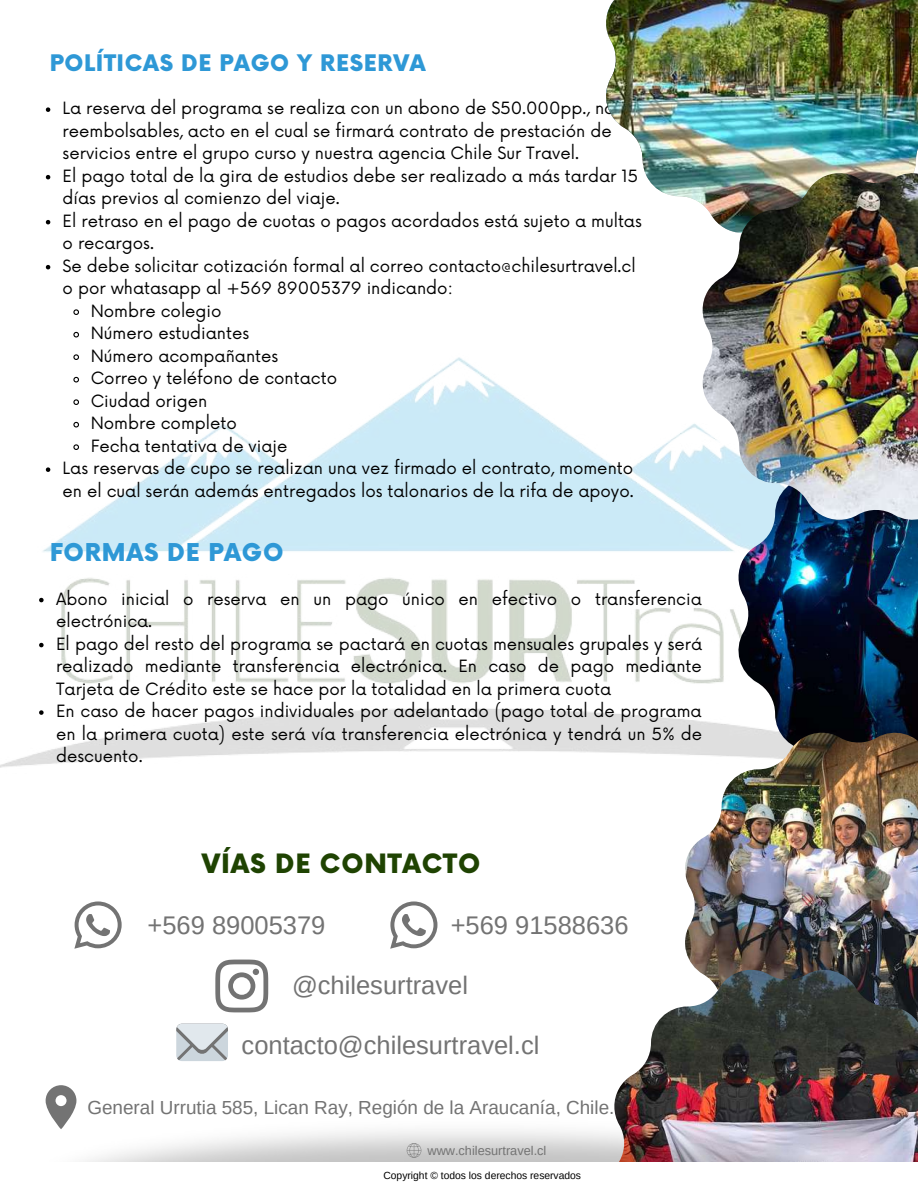
<style>
.page{position:relative;width:918px;height:1188px;background:#fff}
.page>*{position:absolute;margin:0;border:0;box-sizing:border-box;transform-origin:0 0}
.t1{font:900 25.95px "Now";letter-spacing:.03em;color:#1f4302}
.t2{font:25.5px "Arimo";color:#737373}
.t3{font:900 24px "Now";letter-spacing:.03em;color:#2e98d6}
.t4{font:900 22.2px "Now";letter-spacing:.03em;color:#2e98d6}
.t5{font:18.9px "Arimo";color:#737373}
.t6{font:16.5px/22.5px "Now";color:#000}
.t7{font:12.75px "Arimo";color:#737373}
.t8{font:10.35px "Arimo";color:#000}
</style>
<div class="page">
<img style="left:606px;top:0;width:312px;height:205px">
<img style="left:0;top:357px;width:738px;height:411px">
<img style="left:738px;top:520px;width:180px;height:213px">
<img style="left:685px;top:733px;width:233px;height:237px">
<img style="left:635px;top:970px;width:283px;height:103px">
<img style="left:45px;top:1073px;width:873px;height:89px">
<svg style="left:46px;top:107px;width:4px;height:5px"></svg>
<svg style="left:46px;top:175px;width:4px;height:4px"></svg>
<svg style="left:46px;top:220px;width:4px;height:4px"></svg>
<svg style="left:46px;top:265px;width:4px;height:4px"></svg>
<svg style="left:73px;top:309px;width:6px;height:6px"></svg>
<svg style="left:73px;top:331px;width:6px;height:7px"></svg>
<svg style="left:73px;top:354px;width:7px;height:7px"></svg>
<svg style="left:73px;top:376px;width:7px;height:7px"></svg>
<svg style="left:73px;top:399px;width:7px;height:7px"></svg>
<svg style="left:73px;top:421px;width:7px;height:7px"></svg>
<svg style="left:73px;top:444px;width:7px;height:7px"></svg>
<svg style="left:46px;top:467px;width:4px;height:5px"></svg>
<svg style="left:39px;top:598px;width:5px;height:4px"></svg>
<svg style="left:39px;top:643px;width:5px;height:4px"></svg>
<svg style="left:39px;top:710px;width:5px;height:5px"></svg>
<div style="left:176px;top:1024px;width:52px;height:37px;background:#ccd6dd;border-radius:6px"></div>
<svg style="left:176px;top:1024px;width:52px;height:36px"></svg>
<svg style="left:407px;top:1143px;width:14px;height:15px"></svg>
<svg style="left:74px;top:901px;width:48px;height:48px"></svg>
<svg style="left:215px;top:960px;width:53px;height:52px"></svg>
<svg style="left:46px;top:1085px;width:30px;height:44px"></svg>
<svg style="left:390px;top:901px;width:47px;height:48px"></svg>
<img style="left:703px;top:173px;width:215px;height:347px">
<h3 class="t4" style="left:50px;top:51px;width:377px">POLÍTICAS DE PAGO Y RESERVA</h3>
<p class="t6" style="left:63px;top:98px;width:554px">La reserva del programa se realiza con un abono de $50.000pp., no</p>
<p class="t6" style="left:63px;top:120px;width:551px">reembolsables, acto en el cual se firmará contrato de prestación de</p>
<p class="t6" style="left:63px;top:143px;width:518px">servicios entre el grupo curso y nuestra agencia Chile Sur Travel.</p>
<p class="t6" style="left:63px;top:165px;width:577px">El pago total de la gira de estudios debe ser realizado a más tardar 15</p>
<p class="t6" style="left:63px;top:188px;width:279px">días previos al comienzo del viaje.</p>
<p class="t6" style="left:63px;top:210px;width:581px">El retraso en el pago de cuotas o pagos acordados está sujeto a multas</p>
<p class="t6" style="left:63px;top:233px;width:93px">o recargos.</p>
<p class="t6" style="left:63px;top:255px;width:575px">Se debe solicitar cotización formal al correo contacto@chilesurtravel.cl</p>
<p class="t6" style="left:63px;top:278px;width:392px">o por whatasapp al +569 89005379 indicando:</p>
<p class="t6" style="left:91px;top:300px;width:132px">Nombre colegio</p>
<p class="t6" style="left:91px;top:323px;width:160px">Número estudiantes</p>
<p class="t6" style="left:91px;top:345px;width:189px">Número acompañantes</p>
<p class="t6" style="left:91px;top:368px;width:248px">Correo y teléfono de contacto</p>
<p class="t6" style="left:91px;top:390px;width:118px">Ciudad origen</p>
<p class="t6" style="left:91px;top:413px;width:148px">Nombre completo</p>
<p class="t6" style="left:91px;top:435px;width:198px">Fecha tentativa de viaje</p>
<p class="t6" style="left:63px;top:458px;width:572px">Las reservas de cupo se realizan una vez firmado el contrato, momento</p>
<p class="t6" style="left:63px;top:480px;width:573px">en el cual serán además entregados los talonarios de la rifa de apoyo.</p>
<h3 class="t3" style="left:50px;top:540px;width:235px">FORMAS DE PAGO</h3>
<p class="t6" style="left:56px;top:588px;width:648px">Abono inicial o reserva en un pago único en efectivo o transferencia electrónica.<br>El pago del resto del programa se pactará en cuotas mensuales grupales y será realizado mediante transferencia electrónica. En caso de pago mediante Tarjeta de Crédito este se hace por la totalidad en la primera cuota<br>En caso de hacer pagos individuales por adelantado (pago total de programa en la primera cuota) este será vía transferencia electrónica y tendrá un 5% de descuento.</p>
<h1 class="t1" style="left:202px;top:849px;width:280px">VÍAS DE CONTACTO</h1>
<h2 class="t2" style="left:148px;top:911px;width:179px">+569 89005379</h2>
<h2 class="t2" style="left:451px;top:911px;width:179px">+569 91588636</h2>
<h2 class="t2" style="left:292px;top:971px;width:178px">@chilesurtravel</h2>
<h2 class="t2" style="left:242px;top:1031px;width:299px">contacto@chilesurtravel.cl</h2>
<p class="t5" style="left:87px;top:1097px;width:528px">General Urrutia 585, Lican Ray, Región de la Araucanía, Chile.</p>
<p class="t7" style="left:427px;top:1143px;width:120px">www.chilesurtravel.cl</p>
<p class="t8" style="left:383px;top:1169px;width:199px">Copyright © todos los derechos reservados</p>
</div>
